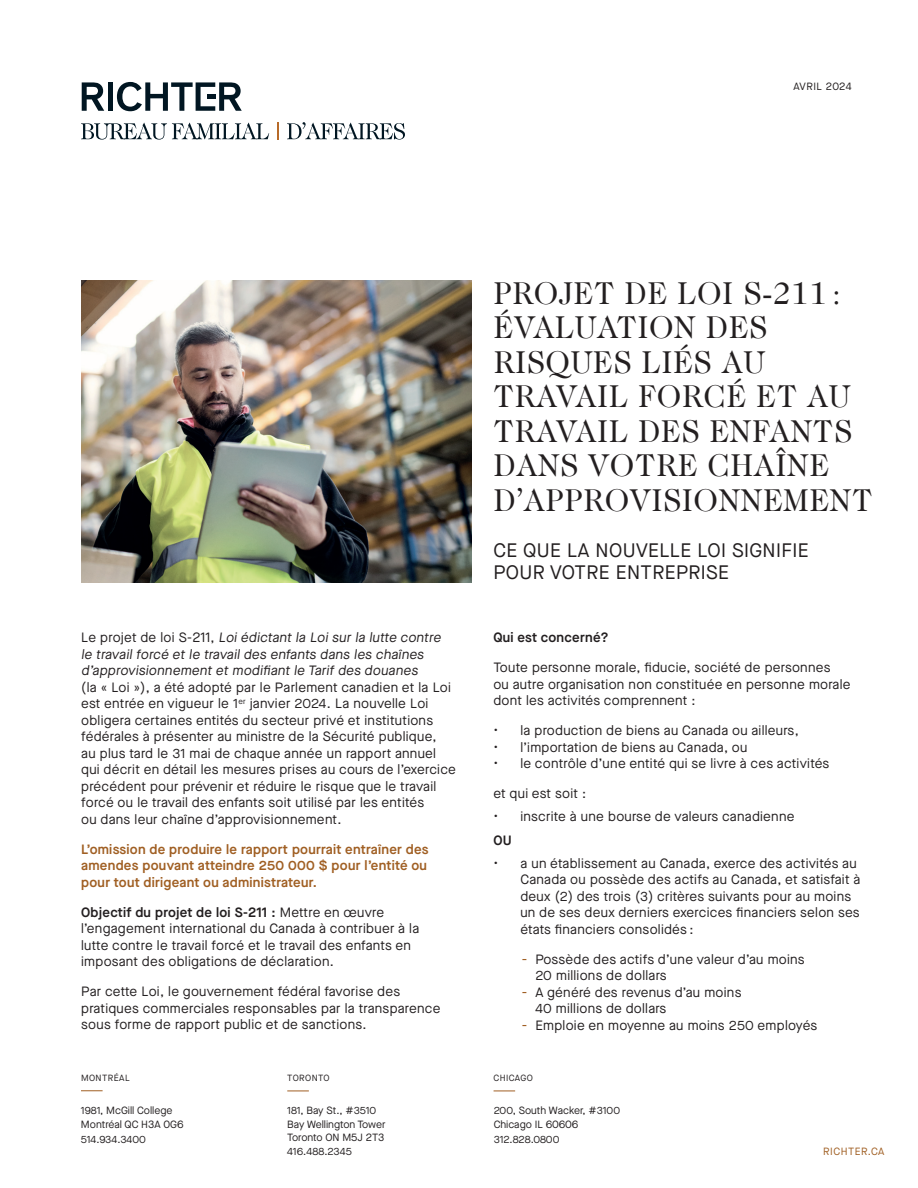
<style>
.page{position:relative;width:918px;height:1188px;background:#fff}
.page>*{position:absolute;margin:0;border:0;box-sizing:border-box;transform-origin:0 0}
.t1{font:31.5px/34.5px "Caslon 224 Std";letter-spacing:.02em;color:#231f20}
.t2{font:19.5px/22.5px "Maison Neue";letter-spacing:.02em;color:#231f20}
.t3{font:13.5px/16.5px "Maison Neue";letter-spacing:.02em;color:#231f20}
.t4{font:600 13.5px/16.5px "Maison Neue";letter-spacing:.02em;color:#a05f23;text-align:justify}
.t5{font:600 13.5px "Maison Neue";letter-spacing:.02em;color:#231f20}
.t6{font:10.5px/13.5px "Maison Neue";color:#231f20}
.t7{font:10.5px "Maison Neue";letter-spacing:.05em;color:#a05f23}
.t8{font:10.5px "Maison Neue";letter-spacing:.02em;color:#231f20}
.t9{font:9px "Maison Neue";letter-spacing:.05em;color:#231f20}
.s1{font-weight:600}
.s2{font-size:15px;color:#a05f23}
</style>
<div class="page">
<img style="left:81px;top:281px;width:391px;height:301px">
<svg style="left:81px;top:1090px;width:22px;height:1px"></svg>
<svg style="left:494px;top:1091px;width:21px;height:1px"></svg>
<svg style="left:287px;top:1091px;width:22px;height:1px"></svg>
<svg style="left:82px;top:82px;width:22px;height:29px"></svg>
<div style="left:108px;top:82px;width:5px;height:29px;background:#011622"></div>
<svg style="left:117px;top:82px;width:125px;height:29px"></svg>
<div style="left:207px;top:94px;width:8px;height:5px;background:#011622"></div>
<svg style="left:287px;top:122px;width:118px;height:18px"></svg>
<svg style="left:277px;top:123px;width:2px;height:17px"></svg>
<svg style="left:81px;top:123px;width:188px;height:17px"></svg>
<p class="t8" style="left:794px;top:79px;width:60px">AVRIL 2024</p>
<h1 class="t1" style="left:494px;top:275px;width:380px">PROJET DE LOI S-211 :<br>ÉVALUATION DES<br>RISQUES LIÉS AU<br>TRAVAIL FORCÉ ET AU<br>TRAVAIL DES ENFANTS<br>DANS VOTRE CHAÎNE<br>D’APPROVISIONNEMENT</h1>
<h2 class="t2" style="left:494px;top:538px;width:317px">CE QUE LA NOUVELLE LOI SIGNIFIE<br>POUR VOTRE ENTREPRISE</h2>
<p class="t3" style="left:81px;top:629px;width:376px">L e p roj et d e l o i S - 2 1 1, Loi édictant la Loi sur la lutte contre le travail forcé et le travail des enfants dans les chaînes d’approvisionnement et modifiant le Tarif des douanes<br>(la « Loi »), a été adopté par le Parlement canadien et la Loi est entrée en vigueur le 1<sup>er</sup> janvier 2024. La nouvelle Loi obligera certaines entités du secteur privé et institutions fédérales à présenter au ministre de la Sécurité publique,<br>au plus tard le 31 mai de chaque année un rapport annuel qui décrit en détail les mesures prises au cours de l’exercice précédent pour prévenir et réduire le risque que le travail forcé ou le travail des enfants soit utilisé par les entités<br>ou dans leur chaîne d’approvisionnement.</p>
<p class="t4" style="left:81px;top:840px;width:349px">L’omission de produire le rapport pourrait entraîner des amendes pouvant atteindre 250 000 $ pour l’entité ou pour tout dirigeant ou administrateur.</p>
<p class="t3" style="left:81px;top:904px;width:340px"><span class="s1">Objectif du projet de loi S-211 :</span> Mettre en œuvre l’engagement international du Canada à contribuer à la lutte contre le travail forcé et le travail des enfants en imposant des obligations de déclaration.</p>
<p class="t3" style="left:81px;top:983px;width:361px">Par cette Loi, le gouvernement fédéral favorise des pratiques commerciales responsables par la transparence sous forme de rapport public et de sanctions.</p>
<p class="t5" style="left:493px;top:628px;width:117px">Qui est concerné?</p>
<p class="t3" style="left:493px;top:659px;width:359px">Toute personne morale, fiducie, société de personnes<br>ou autre organisation non constituée en personne morale dont les activités comprennent :</p>
<p class="t3" style="left:493px;top:722px;width:307px">• la production de biens au Canada ou ailleurs,</p>
<p class="t3" style="left:493px;top:739px;width:256px">• l’importation de biens au Canada, ou</p>
<p class="t3" style="left:493px;top:755px;width:338px">• le contrôle d’une entité qui se livre à ces activités</p>
<p class="t3" style="left:493px;top:785px;width:94px">et qui est soit :</p>
<p class="t3" style="left:493px;top:808px;width:303px">• inscrite à une bourse de valeurs canadienne</p>
<p class="t5" style="left:493px;top:831px;width:20px">OU</p>
<p class="t3" style="left:520px;top:855px;width:341px;text-indent:-27px">• a un établissement au Canada, exerce des activités au Canada ou possède des actifs au Canada, et satisfait à deux (2) des trois (3) critères suivants pour au moins un de ses deux derniers exercices financiers selon ses états financiers consolidés :</p>
<p class="t3" style="left:535px;top:951px;width:271px;text-indent:-13px"><span class="s2">-</span> Possède des actifs d’une valeur d’au moins<br>20 millions de dollars</p>
<p class="t3" style="left:535px;top:984px;width:208px;text-indent:-13px"><span class="s2">-</span> A généré des revenus d’au moins<br>40 millions de dollars</p>
<p class="t3" style="left:522px;top:1017px;width:297px"><span class="s2">-</span> Emploie en moyenne au moins 250 employés</p>
<p class="t9" style="left:81px;top:1072px;width:50px">MONTRÉAL</p>
<p class="t9" style="left:287px;top:1072px;width:44px">TORONTO</p>
<p class="t9" style="left:494px;top:1072px;width:41px">CHICAGO</p>
<p class="t6" style="left:81px;top:1104px;width:104px">1981, McGill College<br>Montréal QC H3A 0G6</p>
<p class="t6" style="left:81px;top:1132px;width:66px">514.934.3400</p>
<p class="t6" style="left:287px;top:1104px;width:100px">181, Bay St., #3510<br>Bay Wellington Tower<br>Toronto ON M5J 2T3<br>416.488.2345</p>
<p class="t6" style="left:494px;top:1104px;width:128px">200, South Wacker, #3100<br>Chicago IL 60606</p>
<p class="t6" style="left:494px;top:1132px;width:67px">312.828.0800</p>
<p class="t7" style="left:823px;top:1144px;width:63px">RICHTER.CA</p>
</div>
